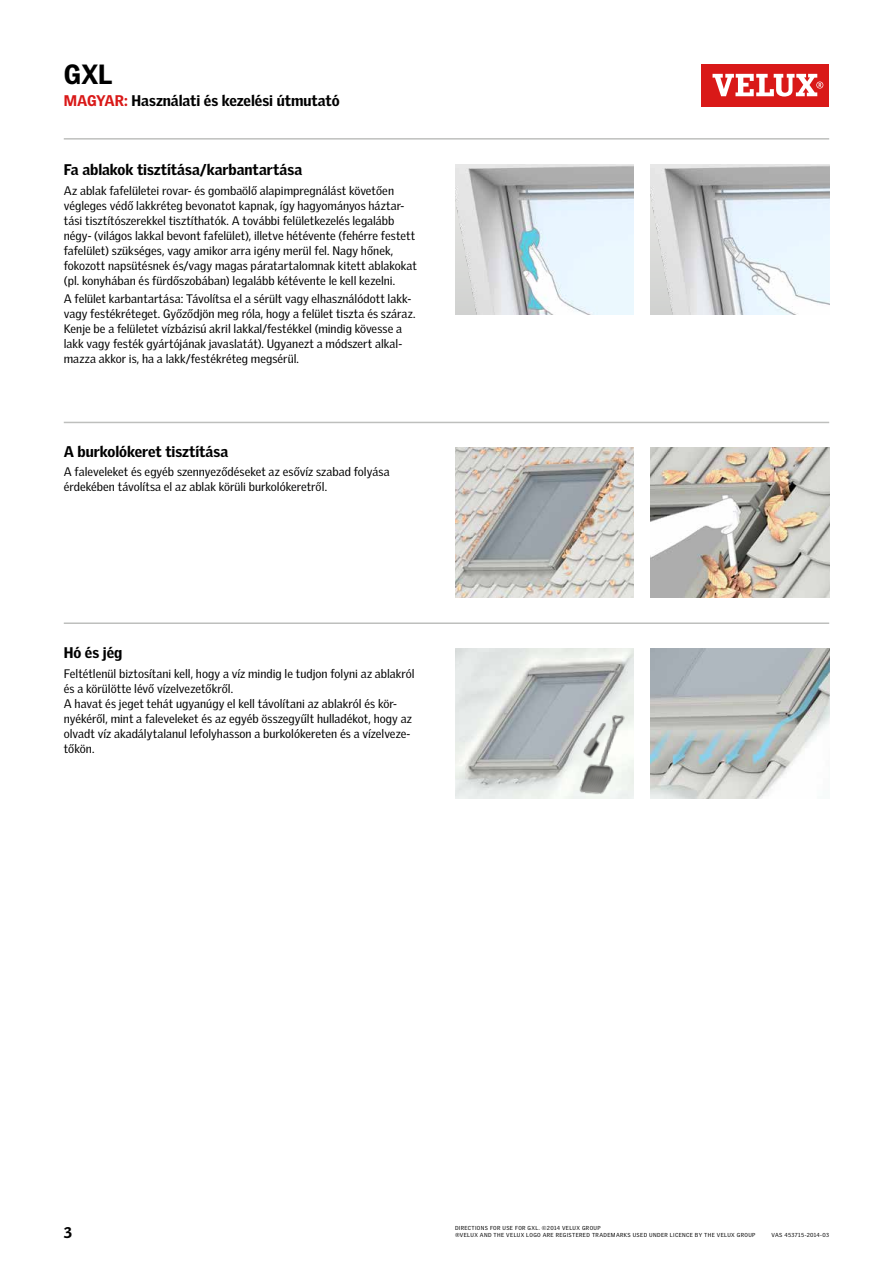
<style>
.page{position:relative;width:893px;height:1263px;background:#fff}
.page>*{position:absolute;margin:0;border:0;box-sizing:border-box;transform-origin:0 0}
.t1{font:900 27px "Velux Gothic";color:#000}
.t2{font:900 15px "Velux Gothic";letter-spacing:-.005em;color:#000}
.t3{font:12px/15px "Velux Gothic";color:#000}
.t4{font:5.7px "Velux Gothic";letter-spacing:.065em;color:#000}
.s1{color:#d91918}
</style>
<div class="page">
<div style="left:702px;top:64px;width:127px;height:42px;background:#d91918"></div>
<svg style="left:712px;top:74px;width:111px;height:23px"></svg>
<img style="left:455px;top:164px;width:179px;height:150px">
<img style="left:651px;top:164px;width:178px;height:150px">
<img style="left:455px;top:448px;width:179px;height:150px">
<img style="left:651px;top:448px;width:178px;height:150px">
<img style="left:651px;top:648px;width:178px;height:150px">
<img style="left:455px;top:648px;width:179px;height:150px">
<img style="left:571px;top:705px;width:83px;height:94px">
<hr style="left:64px;top:622px;width:765px;height:2px;background:#bebfbd">
<hr style="left:64px;top:422px;width:765px;height:1px;background:#bebfbd">
<hr style="left:64px;top:138px;width:765px;height:2px;background:#bebfbd">
<h1 class="t1" style="left:64px;top:57px;width:50px">GXL</h1>
<p class="t2" style="left:64px;top:91px;width:277px"><span class="s1">MAGYAR:</span> Használati és kezelési útmutató</p>
<p class="t2" style="left:64px;top:160px;width:240px">Fa ablakok tisztítása/karbantartása</p>
<p class="t3" style="left:64px;top:183px;width:355px">Az ablak fafelületei rovar- és gombaölő alapimpregnálást követően végleges védő lakkréteg bevonatot kapnak, így hagyományos háztar&shy;tási tisztítószerekkel tisztíthatók. A további felületkezelés legalább négy- (világos lakkal bevont fafelület), illetve hétévente (fehérre festett fafelület) szükséges, vagy amikor arra igény merül fel. Nagy hőnek, fokozott napsütésnek és/vagy magas páratartalomnak kitett ablakokat (pl. konyhában és fürdőszobában) legalább kétévente le kell kezelni.</p>
<p class="t3" style="left:64px;top:291px;width:353px">A felület karbantartása: Távolítsa el a sérült vagy elhasználódott lakk&shy;vagy festékréteget. Győződjön meg róla, hogy a felület tiszta és száraz.<br>Kenje be a felületet vízbázisú akril lakkal/festékkel (mindig kövesse a lakk vagy festék gyártójának javaslatát). Ugyanezt a módszert alkal&shy;mazza akkor is, ha a lakk/festékréteg megsérül.</p>
<p class="t2" style="left:64px;top:442px;width:166px">A burkolókeret tisztítása</p>
<p class="t3" style="left:64px;top:464px;width:327px">A faleveleket és egyéb szennyeződéseket az esővíz szabad folyása érdekében távolítsa el az ablak körüli burkolókeretről.</p>
<p class="t2" style="left:64px;top:643px;width:60px">Hó és jég</p>
<p class="t3" style="left:64px;top:666px;width:352px">Feltétlenül biztosítani kell, hogy a víz mindig le tudjon folyni az ablakról és a körülötte lévő vízelvezetőkről.<br>A havat és jeget tehát ugyanúgy el kell távolítani az ablakról és kör&shy;nyékéről, mint a faleveleket és az egyéb összegyűlt hulladékot, hogy az olvadt víz akadálytalanul lefolyhasson a burkolókereten és a vízelveze&shy;tőkön.</p>
<p class="t4" style="left:455px;top:1224px;width:147px">DIRECTIONS FOR USE FOR GXL. ©2014 VELUX GROUP</p>
<p class="t2" style="left:64px;top:1222px;width:10px">3</p>
<p class="t4" style="left:455px;top:1232px;width:302px">®VELUX AND THE VELUX LOGO ARE REGISTERED TRADEMARKS USED UNDER LICENCE BY THE VELUX GROUP</p>
<p class="t4" style="left:771px;top:1232px;width:59px">VAS 453715-2014-03</p>
</div>
